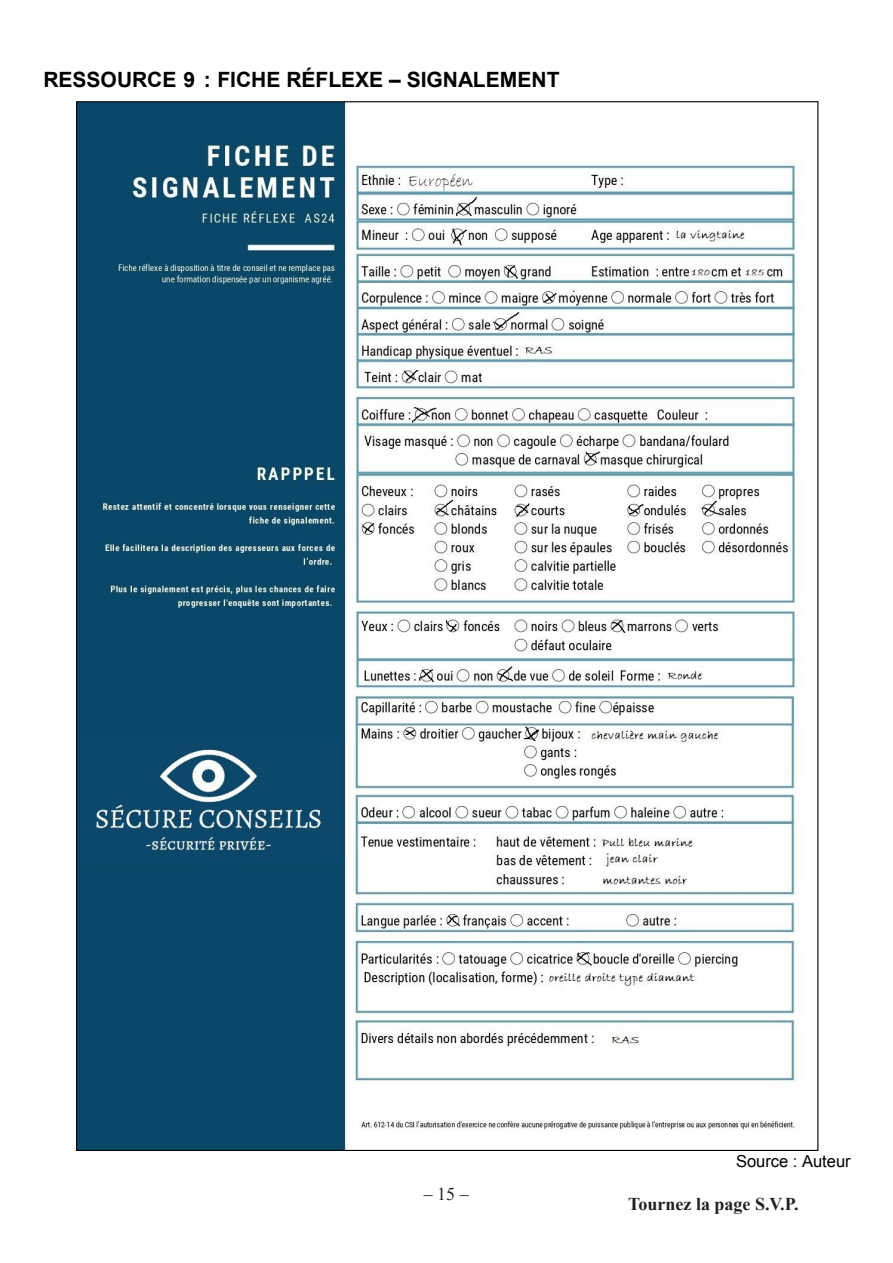
<style>
.page{position:relative;width:893px;height:1263px;background:#fff}
.page>*{position:absolute;margin:0;border:0;box-sizing:border-box;transform-origin:0 0}
.t1{font:700 21px "Arial";color:#000}
.t2{font:700 18px "Times New Roman";color:#231f20}
.t3{font:18px "Times New Roman";color:#231f20}
.t4{font:16.5px "Arial";color:#000}
</style>
<div class="page">
<img style="left:78px;top:103px;width:718px;height:1046px">
<p class="t1" style="left:43px;top:66px;width:518px">RESSOURCE 9 : FICHE RÉFLEXE – SIGNALEMENT</p>
<p class="t3" style="left:424px;top:1182px;width:46px">‒ 15 ‒</p>
<p class="t4" style="left:736px;top:1150px;width:116px">Source : Auteur</p>
<p class="t2" style="left:628px;top:1191px;width:172px">Tournez la page S.V.P.</p>
</div>
